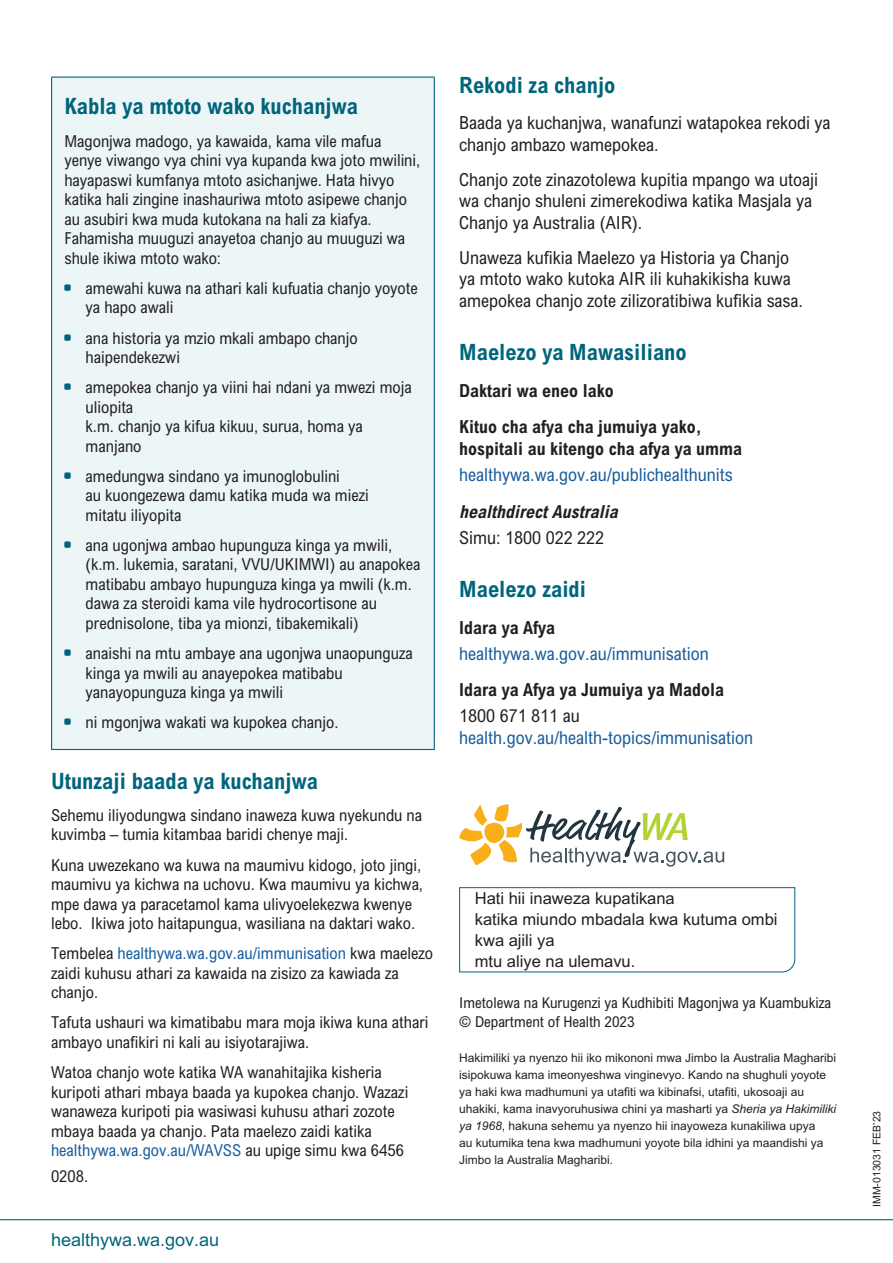
<style>
.page{position:relative;width:893px;height:1263px;background:#fff}
.page>*{position:absolute;margin:0;border:0;box-sizing:border-box;transform-origin:0 0}
.Sub_head_1{font:700 condensed 22.5px "Arial MT Std";color:#00657c}
.Body_copy{font:condensed 18px/21.8px "Arial MT Std";color:#231f20}
.Body_copy-2{font:condensed 18px/21.8px "Arial MT Std";color:#175d9e}
.Body_copy-3{font:700 condensed 18px/21.8px "Arial MT Std";color:#231f20}
.Body_copy-4{font:italic 700 condensed 18px "Arial MT Std";color:#231f20}
.t1{font:18px "Arial MT Std";color:#00657c}
.Body_copy-5{font:condensed 16.5px/19.5px "Arial MT Std";color:#231f20}
.Bullets_Last{font:condensed 16.5px/19.5px "Arial MT Std";color:#231f20}
.t2{font:16.5px/21px "Arial MT Std";color:#231f20}
.t3{font:condensed 15px "Arial MT Std";color:#231f20}
.t4{font:12px/17px "Arial MT Std";color:#231f20}
.t5{font:10.5px "Arial MT Std";color:#231f20}
.s1{color:#175d9e}
.s2{color:#231f20}
.s3{font-style:italic}
</style>
<div class="page">
<div style="left:52px;top:77px;width:382px;height:672px;background:#edf6f7"></div>
<hr style="left:51px;top:78px;width:1px;height:671px;background:#00657c">
<hr style="left:51px;top:77px;width:384px;height:1px;background:#00657c">
<hr style="left:434px;top:78px;width:1px;height:671px;background:#00657c">
<hr style="left:51px;top:749px;width:384px;height:1px;background:#00657c">
<svg style="left:459px;top:887px;width:336px;height:86px"></svg>
<hr style="left:0;top:1219px;width:893px;height:1px;background:#00657c">
<svg style="left:459px;top:804px;width:265px;height:62px"></svg>
<h2 class="Sub_head_1" style="left:64px;top:93px;width:295px">Kabla ya mtoto wako kuchanjwa</h2>
<p class="Body_copy-5" style="left:64px;top:131px;width:357px">Magonjwa madogo, ya kawaida, kama vile mafua yenye viwango vya chini vya kupanda kwa joto mwilini, hayapaswi kumfanya mtoto asichanjwe. Hata hivyo katika hali zingine inashauriwa mtoto asipewe chanjo au asubiri kwa muda kutokana na hali za kiafya.<br>Fahamisha muuguzi anayetoa chanjo au muuguzi wa shule ikiwa mtoto wako:</p>
<p class="Bullets_Last" style="left:86px;top:278px;width:334px">amewahi kuwa na athari kali kufuatia chanjo yoyote ya hapo awali</p>
<p class="Bullets_Last" style="left:86px;top:328px;width:274px">ana historia ya mzio mkali ambapo chanjo haipendekezwi</p>
<p class="Bullets_Last" style="left:86px;top:377px;width:328px">amepokea chanjo ya viini hai ndani ya mwezi moja uliopita<br>k.m. chanjo ya kifua kikuu, surua, homa ya manjano</p>
<p class="Bullets_Last" style="left:86px;top:466px;width:285px">amedungwa sindano ya imunoglobulini<br>au kuongezewa damu katika muda wa miezi mitatu iliyopita</p>
<p class="Bullets_Last" style="left:86px;top:535px;width:336px">ana ugonjwa ambao hupunguza kinga ya mwili, (k.m. lukemia, saratani, VVU/UKIMWI) au anapokea matibabu ambayo hupunguza kinga ya mwili (k.m. dawa za steroidi kama vile hydrocortisone au prednisolone, tiba ya mionzi, tibakemikali)</p>
<p class="Bullets_Last" style="left:86px;top:643px;width:329px">anaishi na mtu ambaye ana ugonjwa unaopunguza kinga ya mwili au anayepokea matibabu yanayopunguza kinga ya mwili</p>
<p class="Bullets_Last" style="left:86px;top:712px;width:254px">ni mgonjwa wakati wa kupokea chanjo.</p>
<h2 class="Sub_head_1" style="left:51px;top:768px;width:268px">Utunzaji baada ya kuchanjwa</h2>
<p class="Body_copy-5" style="left:51px;top:805px;width:373px">Sehemu iliyodungwa sindano inaweza kuwa nyekundu na kuvimba – tumia kitambaa baridi chenye maji.</p>
<p class="Body_copy-5" style="left:51px;top:855px;width:374px">Kuna uwezekano wa kuwa na maumivu kidogo, joto jingi, maumivu ya kichwa na uchovu. Kwa maumivu ya kichwa, mpe dawa ya paracetamol kama ulivyoelekezwa kwenye lebo. Ikiwa joto haitapungua, wasiliana na daktari wako.</p>
<p class="Body_copy-5" style="left:51px;top:943px;width:384px">Tembelea <span class="s1">healthywa.wa.gov.au/immunisation</span> kwa maelezo zaidi kuhusu athari za kawaida na zisizo za kawiada za chanjo.</p>
<p class="Body_copy-5" style="left:51px;top:1012px;width:379px">Tafuta ushauri wa kimatibabu mara moja ikiwa kuna athari ambayo unafikiri ni kali au isiyotarajiwa.</p>
<p class="Body_copy-5" style="left:51px;top:1062px;width:359px">Watoa chanjo wote katika WA wanahitajika kisheria kuripoti athari mbaya baada ya kupokea chanjo. Wazazi wanaweza kuripoti pia wasiwasi kuhusu athari zozote mbaya baada ya chanjo. Pata maelezo zaidi katika <span class="s1">healthywa.wa.gov.au/WAVSS</span> au upige simu kwa 6456</p>
<p class="Body_copy-5" style="left:51px;top:1165px;width:39px">0208.</p>
<p class="t1" style="left:51px;top:1230px;width:170px">healthywa.wa.gov.au</p>
<h2 class="Sub_head_1" style="left:459px;top:72px;width:158px">Rekodi za chanjo</h2>
<p class="Body_copy" style="left:459px;top:112px;width:373px">Baada ya kuchanjwa, wanafunzi watapokea rekodi ya chanjo ambazo wamepokea.</p>
<p class="Body_copy" style="left:459px;top:168px;width:360px">Chanjo zote zinazotolewa kupitia mpango wa utoaji wa chanjo shuleni zimerekodiwa katika Masjala ya<br>Chanjo ya Australia (AIR).</p>
<p class="Body_copy" style="left:459px;top:246px;width:345px">Unaweza kufikia Maelezo ya Historia ya Chanjo ya mtoto wako kutoka AIR ili kuhakikisha kuwa amepokea chanjo zote zilizoratibiwa kufikia sasa.</p>
<h2 class="Sub_head_1" style="left:459px;top:339px;width:229px">Maelezo ya Mawasiliano</h2>
<p class="Body_copy-3" style="left:459px;top:380px;width:156px">Daktari wa eneo lako</p>
<p class="Body_copy-3" style="left:459px;top:416px;width:284px">Kituo cha afya cha jumuiya yako, hospitali au kitengo cha afya ya umma</p>
<p class="Body_copy-2" style="left:459px;top:464px;width:275px">healthywa.wa.gov.au/publichealthunits</p>
<p class="Body_copy-4" style="left:459px;top:501px;width:164px">healthdirectAustralia</p>
<p class="Body_copy" style="left:459px;top:526px;width:147px">Simu: 1800 022 222</p>
<h2 class="Sub_head_1" style="left:459px;top:576px;width:128px">Maelezo zaidi</h2>
<p class="Body_copy-3" style="left:459px;top:616px;width:97px">Idara ya Afya</p>
<p class="Body_copy-2" style="left:459px;top:642px;width:251px">healthywa.wa.gov.au/immunisation</p>
<p class="Body_copy-3" style="left:459px;top:679px;width:266px">Idara ya Afya ya Jumuiya ya Madola</p>
<p class="Body_copy-2" style="left:459px;top:705px;width:295px"><span class="s2">1800 671 811 au </span>health.gov.au/health-topics/immunisation</p>
<p class="t2" style="left:475px;top:888px;width:304px">Hati hii inaweza kupatikana<br>katika miundo mbadala kwa kutuma ombi kwa ajili ya<br>mtu aliye na ulemavu.</p>
<p class="t3" style="left:459px;top:993px;width:374px">Imetolewa na Kurugenzi ya Kudhibiti Magonjwa ya Kuambukiza</p>
<p class="t3" style="left:459px;top:1013px;width:177px">© Department of Health 2023</p>
<p class="t4" style="left:459px;top:1049px;width:378px">Hakimiliki ya nyenzo hii iko mikononi mwa Jimbo la Australia Magharibi isipokuwa kama imeonyeshwa vinginevyo. Kando na shughuli yoyote ya haki kwa madhumuni ya utafiti wa kibinafsi, utafiti, ukosoaji au uhakiki, kama inavyoruhusiwa chini ya masharti ya <span class="s3">Sheria ya Hakimiliki ya 1968</span>, hakuna sehemu ya nyenzo hii inayoweza kunakiliwa upya<br>au kutumika tena kwa madhumuni yoyote bila idhini ya maandishi ya Jimbo la Australia Magharibi.</p>
<p class="t5" style="left:871px;top:1207px;width:98px;rotate:-90deg">IMM-013031 FEB’23</p>
</div>
